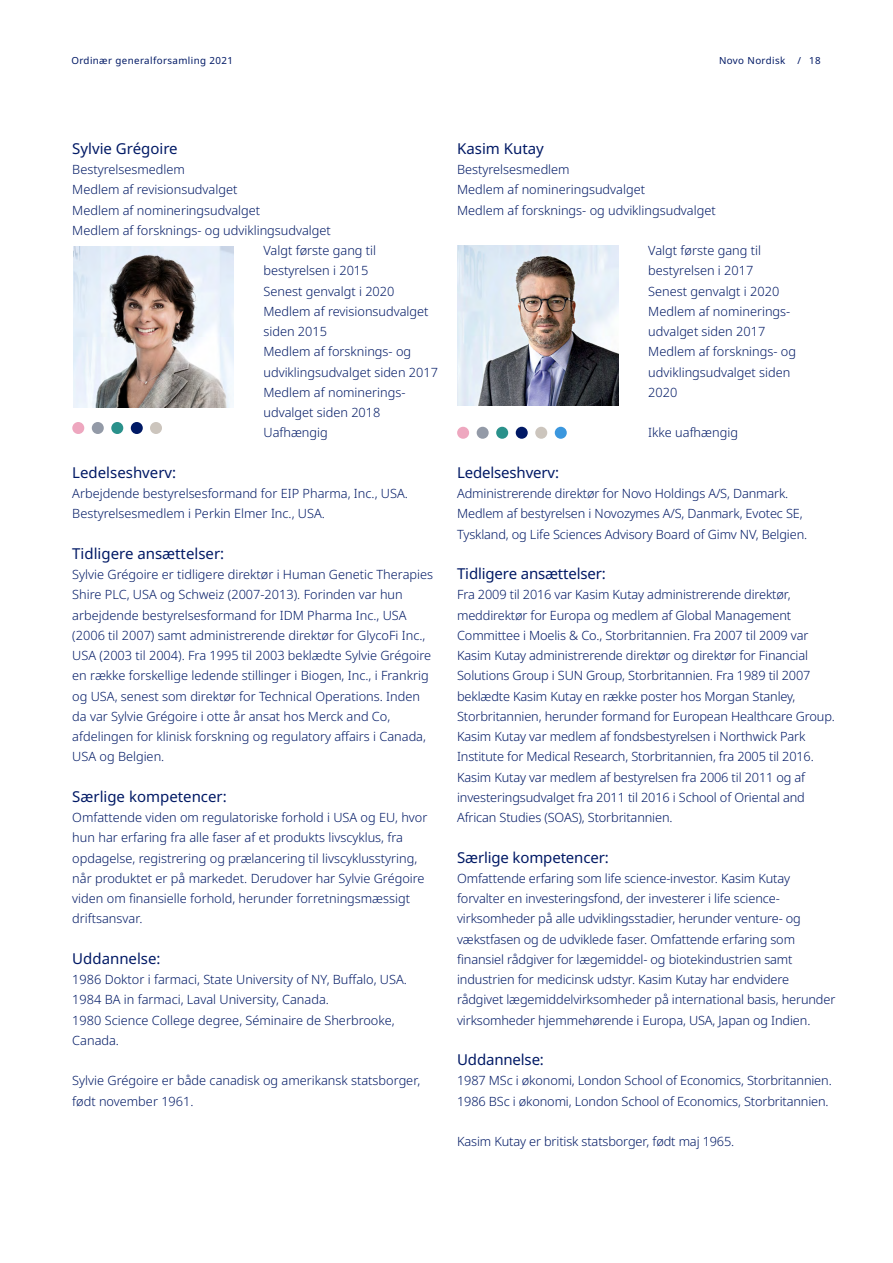
<style>
.page{position:relative;width:893px;height:1263px;background:#fff}
.page>*{position:absolute;margin:0;border:0;box-sizing:border-box;transform-origin:0 0}
.t1{font:15px "Apis";color:#001965}
.t2{font:300 12.75px/20.2px "Apis";color:#001965}
.t3{font:9.75px "Apis";letter-spacing:.04em;color:#001965}
</style>
<div class="page">
<div style="left:72px;top:422px;width:12px;height:12px;background:#eea7bf;border-radius:50%"></div>
<div style="left:111px;top:422px;width:12px;height:12px;background:#2a918b;border-radius:50%"></div>
<div style="left:131px;top:422px;width:12px;height:12px;background:#001965;border-radius:50%"></div>
<div style="left:150px;top:422px;width:12px;height:12px;background:#ccc5bd;border-radius:50%"></div>
<div style="left:92px;top:422px;width:12px;height:12px;background:#939aa7;border-radius:50%"></div>
<img style="left:73px;top:246px;width:161px;height:161px">
<img style="left:458px;top:245px;width:160px;height:161px">
<div style="left:457px;top:427px;width:12px;height:12px;background:#eea7bf;border-radius:50%"></div>
<div style="left:496px;top:427px;width:12px;height:12px;background:#2a918b;border-radius:50%"></div>
<div style="left:516px;top:427px;width:12px;height:12px;background:#001965;border-radius:50%"></div>
<div style="left:535px;top:427px;width:12px;height:12px;background:#ccc5bd;border-radius:50%"></div>
<div style="left:555px;top:427px;width:12px;height:12px;background:#3b97de;border-radius:50%"></div>
<div style="left:477px;top:427px;width:12px;height:12px;background:#939aa7;border-radius:50%"></div>
<p class="t3" style="left:71px;top:53px;width:163px">Ordinær generalforsamling 2021</p>
<p class="t3" style="left:719px;top:53px;width:103px">Novo Nordisk / 18</p>
<p class="t1" style="left:72px;top:138px;width:107px">Sylvie Grégoire</p>
<p class="t2" style="left:72px;top:160px;width:260px">Bestyrelsesmedlem<br>Medlem af revisionsudvalget<br>Medlem af nomineringsudvalget<br>Medlem af forsknings- og udviklingsudvalget</p>
<p class="t2" style="left:263px;top:241px;width:176px">Valgt første gang til bestyrelsen i 2015<br>Senest genvalgt i 2020<br>Medlem af revisionsudvalget siden 2015<br>Medlem af forsknings- og udviklingsudvalget siden 2017<br>Medlem af nominerings&shy;udvalget siden 2018<br>Uafhængig</p>
<p class="t1" style="left:72px;top:462px;width:105px">Ledelseshverv:</p>
<p class="t2" style="left:72px;top:484px;width:337px">Arbejdende bestyrelsesformand for EIP Pharma, Inc., USA.<br>Bestyrelsesmedlem i Perkin Elmer Inc., USA.</p>
<p class="t1" style="left:72px;top:543px;width:153px">Tidligere ansættelser:</p>
<p class="t2" style="left:72px;top:565px;width:362px">Sylvie Grégoire er tidligere direktør i Human Genetic Therapies Shire PLC, USA og Schweiz (2007-2013). Forinden var hun arbejdende bestyrelsesformand for IDM Pharma Inc., USA (2006 til 2007) samt administrerende direktør for GlycoFi Inc., USA (2003 til 2004). Fra 1995 til 2003 beklædte Sylvie Grégoire en række forskellige ledende stillinger i Biogen, Inc., i Frankrig og USA, senest som direktør for Technical Operations. Inden da var Sylvie Grégoire i otte år ansat hos Merck and Co, afdelingen for klinisk forskning og regulatory affairs i Canada, USA og Belgien.</p>
<p class="t1" style="left:72px;top:786px;width:156px">Særlige kompetencer:</p>
<p class="t2" style="left:72px;top:808px;width:357px">Omfattende viden om regulatoriske forhold i USA og EU, hvor hun har erfaring fra alle faser af et produkts livscyklus, fra opdagelse, registrering og prælancering til livscyklusstyring, når produktet er på markedet. Derudover har Sylvie Grégoire viden om finansielle forhold, herunder forretningsmæssigt driftsansvar.</p>
<p class="t1" style="left:72px;top:948px;width:90px">Uddannelse:</p>
<p class="t2" style="left:72px;top:970px;width:336px">1986 Doktor i farmaci, State University of NY, Buffalo, USA.<br>1984 BA in farmaci, Laval University, Canada.<br>1980 Science College degree, Séminaire de Sherbrooke, Canada.</p>
<p class="t2" style="left:72px;top:1071px;width:350px">Sylvie Grégoire er både canadisk og amerikansk statsborger, født november 1961.</p>
<p class="t1" style="left:457px;top:138px;width:88px">Kasim Kutay</p>
<p class="t2" style="left:457px;top:160px;width:260px">Bestyrelsesmedlem<br>Medlem af nomineringsudvalget<br>Medlem af forsknings- og udviklingsudvalget</p>
<p class="t2" style="left:648px;top:241px;width:149px">Valgt første gang til bestyrelsen i 2017<br>Senest genvalgt i 2020<br>Medlem af nominerings&shy;udvalget siden 2017<br>Medlem af forsknings- og udviklingsudvalget siden<br>2020</p>
<p class="t2" style="left:648px;top:423px;width:91px">Ikke uafhængig</p>
<p class="t1" style="left:457px;top:462px;width:103px">Ledelseshverv:</p>
<p class="t2" style="left:457px;top:484px;width:352px">Administrerende direktør for Novo Holdings A/S, Danmark.<br>Medlem af bestyrelsen i Novozymes A/S, Danmark, Evotec SE,<br>Tyskland, og Life Sciences Advisory Board of Gimv NV, Belgien.</p>
<p class="t1" style="left:457px;top:563px;width:150px">Tidligere ansættelser:</p>
<p class="t2" style="left:457px;top:585px;width:379px">Fra 2009 til 2016 var Kasim Kutay administrerende direktør, meddirektør for Europa og medlem af Global Management Committee i Moelis &amp; Co., Storbritannien. Fra 2007 til 2009 var Kasim Kutay administrerende direktør og direktør for Financial Solutions Group i SUN Group, Storbritannien. Fra 1989 til 2007 beklædte Kasim Kutay en række poster hos Morgan Stanley, Storbritannien, herunder formand for European Healthcare Group.<br>Kasim Kutay var medlem af fondsbestyrelsen i Northwick Park Institute for Medical Research, Storbritannien, fra 2005 til 2016.<br>Kasim Kutay var medlem af bestyrelsen fra 2006 til 2011 og af investeringsudvalget fra 2011 til 2016 i School of Oriental and African Studies (SOAS), Storbritannien.</p>
<p class="t1" style="left:457px;top:846px;width:153px">Særlige kompetencer:</p>
<p class="t2" style="left:457px;top:868px;width:380px">Omfattende erfaring som life science-investor. Kasim Kutay forvalter en investeringsfond, der investerer i life science&shy;virksomheder på alle udviklingsstadier, herunder venture- og vækstfasen og de udviklede faser. Omfattende erfaring som finansiel rådgiver for lægemiddel- og biotekindustrien samt industrien for medicinsk udstyr. Kasim Kutay har endvidere rådgivet lægemiddelvirksomheder på international basis, herunder virksomheder hjemmehørende i Europa, USA, Japan og Indien.</p>
<p class="t1" style="left:457px;top:1049px;width:88px">Uddannelse:</p>
<p class="t2" style="left:457px;top:1071px;width:376px">1987 MSc i økonomi, London School of Economics, Storbritannien.<br>1986 BSc i økonomi, London School of Economics, Storbritannien.</p>
<p class="t2" style="left:457px;top:1132px;width:279px">Kasim Kutay er britisk statsborger, født maj 1965.</p>
</div>
